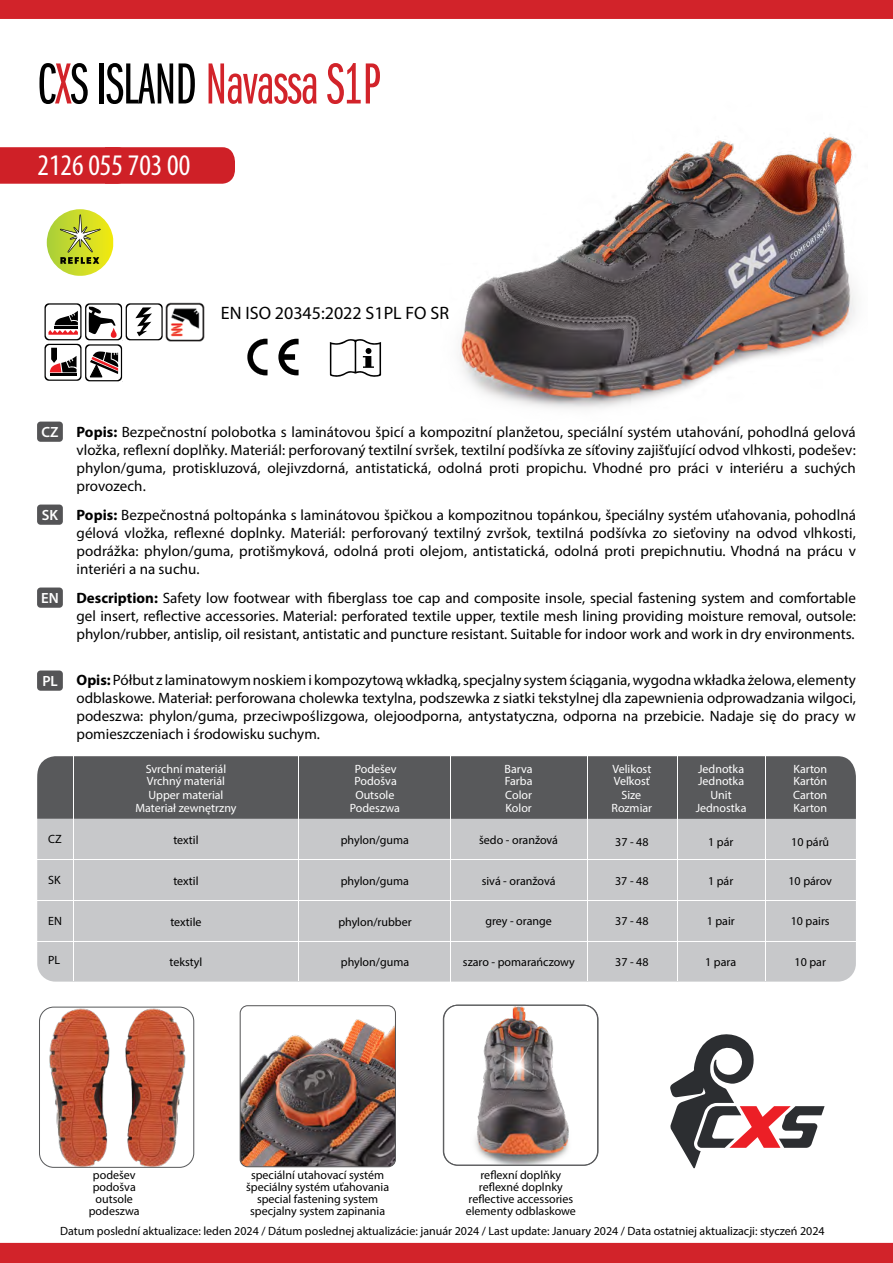
<style>
.page{position:relative;width:893px;height:1263px;background:#fff}
.page>*{position:absolute;margin:0;border:0;box-sizing:border-box;transform-origin:0 0}
.t1{font:60px "ITC Franklin Gothic Std Bk X Cp";letter-spacing:-.01em;color:#d2232a}
.t2{font:condensed 30px "Myriad Pro";color:#fff}
.t3{font:18px "Myriad Pro";color:#000}
.t4{font:15px/18px "Myriad Pro";color:#000;text-align:justify}
.t5{font:600 14.85px "Myriad Pro";color:#fff}
.t6{font:12px/12px "Myriad Pro";color:#000;text-align:center}
.t7{font:12px "Myriad Pro";color:#fff}
.s1{color:#000}
.s2{font-weight:700}
</style>
<div class="page">
<div style="left:0;top:147px;width:235px;height:37px;background:#cf2027"></div>
<img style="left:459px;top:134px;width:396px;height:275px">
<svg style="left:47px;top:209px;width:66px;height:67px"></svg>
<div style="left:37px;top:422px;width:26px;height:20px;background:#545456;border-radius:3px"></div>
<div style="left:37px;top:587px;width:26px;height:21px;background:#545456;border-radius:3px"></div>
<div style="left:37px;top:670px;width:26px;height:21px;background:#545456;border-radius:3px"></div>
<div style="left:37px;top:505px;width:26px;height:20px;background:#545456;border-radius:3px"></div>
<div style="left:0;top:0;width:893px;height:19px;background:#d2232a"></div>
<div style="left:0;top:1243px;width:893px;height:20px;background:#d2232a"></div>
<svg style="left:670px;top:1034px;width:155px;height:134px"></svg>
<img style="left:165px;top:302px;width:40px;height:40px">
<svg style="left:44px;top:303px;width:119px;height:79px"></svg>
<svg style="left:330px;top:339px;width:51px;height:38px"></svg>
<svg style="left:247px;top:339px;width:21px;height:36px"></svg>
<svg style="left:278px;top:339px;width:21px;height:36px"></svg>
<img style="left:240px;top:1007px;width:155px;height:160px">
<div style="left:240px;top:1005px;width:156px;height:162px;border:1px solid #545456;border-radius:8px"></div>
<img style="left:40px;top:1008px;width:154px;height:159px">
<div style="left:39px;top:1006px;width:155px;height:162px;border:1px solid #58595b;border-radius:14px"></div>
<img style="left:443px;top:1005px;width:155px;height:160px">
<div style="left:443px;top:1005px;width:155px;height:161px;border:1px solid #58595b;border-radius:14px"></div>
<img style="left:485px;top:1030px;width:68px;height:71px">
<div style="left:37px;top:763px;width:819px;height:218px;background:#c7c8ca;border-radius:18px"></div>
<div style="left:37px;top:756px;width:819px;height:63px;background:#58595b"></div>
<hr style="left:299px;top:750px;width:1px;height:231px;background:#fff">
<hr style="left:73px;top:750px;width:1px;height:231px;background:#fff">
<hr style="left:37px;top:941px;width:819px;height:1px;background:#fff">
<hr style="left:37px;top:859px;width:819px;height:1px;background:#fff">
<hr style="left:450px;top:751px;width:1px;height:230px;background:#fff">
<hr style="left:765px;top:750px;width:1px;height:231px;background:#fff">
<hr style="left:677px;top:750px;width:1px;height:231px;background:#fff">
<hr style="left:587px;top:750px;width:1px;height:231px;background:#fff">
<hr style="left:37px;top:900px;width:819px;height:1px;background:#fff">
<h1 class="t1" style="left:37px;top:53px;width:344px"><span class="s1">C</span>X<span class="s1">S ISLAND</span> Navassa S1P</h1>
<h2 class="t2" style="left:38px;top:147px;width:154px">2126 055 703 00</h2>
<p class="t3" style="left:221px;top:302px;width:230px">EN ISO 20345:2022 S1PL FO SR</p>
<p class="t5" style="left:42px;top:422px;width:19px">CZ</p>
<p class="t4" style="left:77px;top:422px;width:781px"><span class="s2">Popis:</span> Bezpečnostní polobotka s laminátovou špicí a kompozitní planžetou, speciální systém utahování, pohodlná gelová vložka, reflexní doplňky. Materiál: perforovaný textilní svršek, textilní podšívka ze síťoviny zajišťující odvod vlhkosti, podešev: phylon/guma, protiskluzová, olejivzdorná, antistatická, odolná proti propichu. Vhodné pro práci v interiéru a suchých provozech.</p>
<p class="t5" style="left:42px;top:505px;width:18px">SK</p>
<p class="t4" style="left:77px;top:505px;width:781px"><span class="s2">Popis:</span> Bezpečnostná poltopánka s laminátovou špičkou a kompozitnou topánkou, špeciálny systém uťahovania, pohodlná gélová vložka, reflexné doplnky. Materiál: perforovaný textilný zvršok, textilná podšívka zo sieťoviny na odvod vlhkosti, podrážka: phylon/guma, protišmyková, odolná proti olejom, antistatická, odolná proti prepichnutiu. Vhodná na prácu v interiéri a na suchu.</p>
<p class="t5" style="left:41px;top:588px;width:19px">EN</p>
<p class="t5" style="left:42px;top:671px;width:17px">PL</p>
<p class="t4" style="left:77px;top:588px;width:781px"><span class="s2">Description:</span> Safety low footwear with fiberglass toe cap and composite insole, special fastening system and comfortable gel insert, reflective accessories. Material: perforated textile upper, textile mesh lining providing moisture removal, outsole: phylon/rubber, antislip, oil resistant, antistatic and puncture resistant. Suitable for indoor work and work in dry environments.</p>
<p class="t4" style="left:77px;top:671px;width:781px"><span class="s2">Opis:</span> Półbut z laminatowym noskiem i kompozytową wkładką, specjalny system ściągania, wygodna wkładka żelowa, elementy odblaskowe. Materiał: perforowana cholewka textylna, podszewka z siatki tekstylnej dla zapewnienia odprowadzania wilgoci, podeszwa: phylon/guma, przeciwpoślizgowa, olejoodporna, antystatyczna, odporna na przebicie. Nadaje się do pracy w pomieszczeniach i środowisku suchym.</p>
<p class="t7" style="left:146px;top:761px;width:82px">Svrchní materiál</p>
<p class="t7" style="left:355px;top:761px;width:43px">Podešev</p>
<p class="t7" style="left:505px;top:761px;width:30px">Barva</p>
<p class="t7" style="left:612px;top:761px;width:40px">Velikost</p>
<p class="t7" style="left:698px;top:761px;width:48px">Jednotka</p>
<p class="t7" style="left:793px;top:761px;width:35px">Karton</p>
<p class="t7" style="left:147px;top:774px;width:80px">Vrchný materiál</p>
<p class="t7" style="left:355px;top:774px;width:44px">Podošva</p>
<p class="t7" style="left:505px;top:774px;width:29px">Farba</p>
<p class="t7" style="left:614px;top:774px;width:38px">Veľkosť</p>
<p class="t7" style="left:698px;top:774px;width:48px">Jednotka</p>
<p class="t7" style="left:793px;top:774px;width:35px">Kartón</p>
<p class="t7" style="left:148px;top:787px;width:76px">Upper material</p>
<p class="t7" style="left:355px;top:787px;width:41px">Outsole</p>
<p class="t7" style="left:505px;top:787px;width:28px">Color</p>
<p class="t7" style="left:621px;top:787px;width:21px">Size</p>
<p class="t7" style="left:710px;top:787px;width:23px">Unit</p>
<p class="t7" style="left:793px;top:787px;width:36px">Carton</p>
<p class="t6" style="left:48px;top:833px;width:15px">CZ</p>
<p class="t7" style="left:135px;top:801px;width:103px">Materiał zewnętrzny</p>
<p class="t6" style="left:173px;top:833px;width:27px">textil</p>
<p class="t7" style="left:350px;top:801px;width:52px">Podeszwa</p>
<p class="t6" style="left:341px;top:833px;width:70px">phylon/guma</p>
<p class="t7" style="left:505px;top:801px;width:28px">Kolor</p>
<p class="t6" style="left:479px;top:833px;width:80px">šedo - oranžová</p>
<p class="t7" style="left:611px;top:801px;width:42px">Rozmiar</p>
<p class="t6" style="left:615px;top:835px;width:35px">37 - 48</p>
<p class="t7" style="left:696px;top:801px;width:52px">Jednostka</p>
<p class="t6" style="left:708px;top:835px;width:27px">1 pár</p>
<p class="t7" style="left:793px;top:801px;width:35px">Karton</p>
<p class="t6" style="left:791px;top:835px;width:40px">10 párů</p>
<p class="t6" style="left:48px;top:874px;width:14px">SK</p>
<p class="t6" style="left:173px;top:874px;width:27px">textil</p>
<p class="t6" style="left:341px;top:874px;width:70px">phylon/guma</p>
<p class="t6" style="left:482px;top:875px;width:75px">sivá - oranžová</p>
<p class="t6" style="left:615px;top:875px;width:35px">37 - 48</p>
<p class="t6" style="left:708px;top:875px;width:27px">1 pár</p>
<p class="t6" style="left:788px;top:875px;width:45px">10 párov</p>
<p class="t6" style="left:48px;top:915px;width:15px">EN</p>
<p class="t6" style="left:48px;top:954px;width:14px">PL</p>
<p class="t6" style="left:170px;top:915px;width:33px">textile</p>
<p class="t6" style="left:170px;top:955px;width:34px">tekstyl</p>
<p class="t6" style="left:338px;top:915px;width:75px">phylon/rubber</p>
<p class="t6" style="left:341px;top:955px;width:70px">phylon/guma</p>
<p class="t6" style="left:485px;top:915px;width:68px">grey - orange</p>
<p class="t6" style="left:463px;top:956px;width:113px">szaro - pomarańczowy</p>
<p class="t6" style="left:615px;top:915px;width:35px">37 - 48</p>
<p class="t6" style="left:615px;top:956px;width:35px">37 - 48</p>
<p class="t6" style="left:707px;top:915px;width:30px">1 pair</p>
<p class="t6" style="left:705px;top:956px;width:32px">1 para</p>
<p class="t6" style="left:791px;top:915px;width:40px">10 pairs</p>
<p class="t6" style="left:794px;top:956px;width:33px">10 par</p>
<p class="t6" style="left:89px;top:1169px;width:52px">podešev podošva outsole podeszwa</p>
<p class="t6" style="left:466px;top:1169px;width:112px">reflexní doplňky reflexné doplnky reflective accessories elementy odblaskowe</p>
<p class="t6" style="left:246px;top:1169px;width:145px">speciální utahovací systém špeciálny systém uťahovania special fastening system specjalny system zapinania</p>
<p class="t6" style="left:60px;top:1225px;width:766px">Datum poslední aktualizace: leden 2024 / Dátum poslednej aktualizácie: január 2024 / Last update: January 2024 / Data ostatniej aktualizacji: styczeń 2024</p>
</div>
